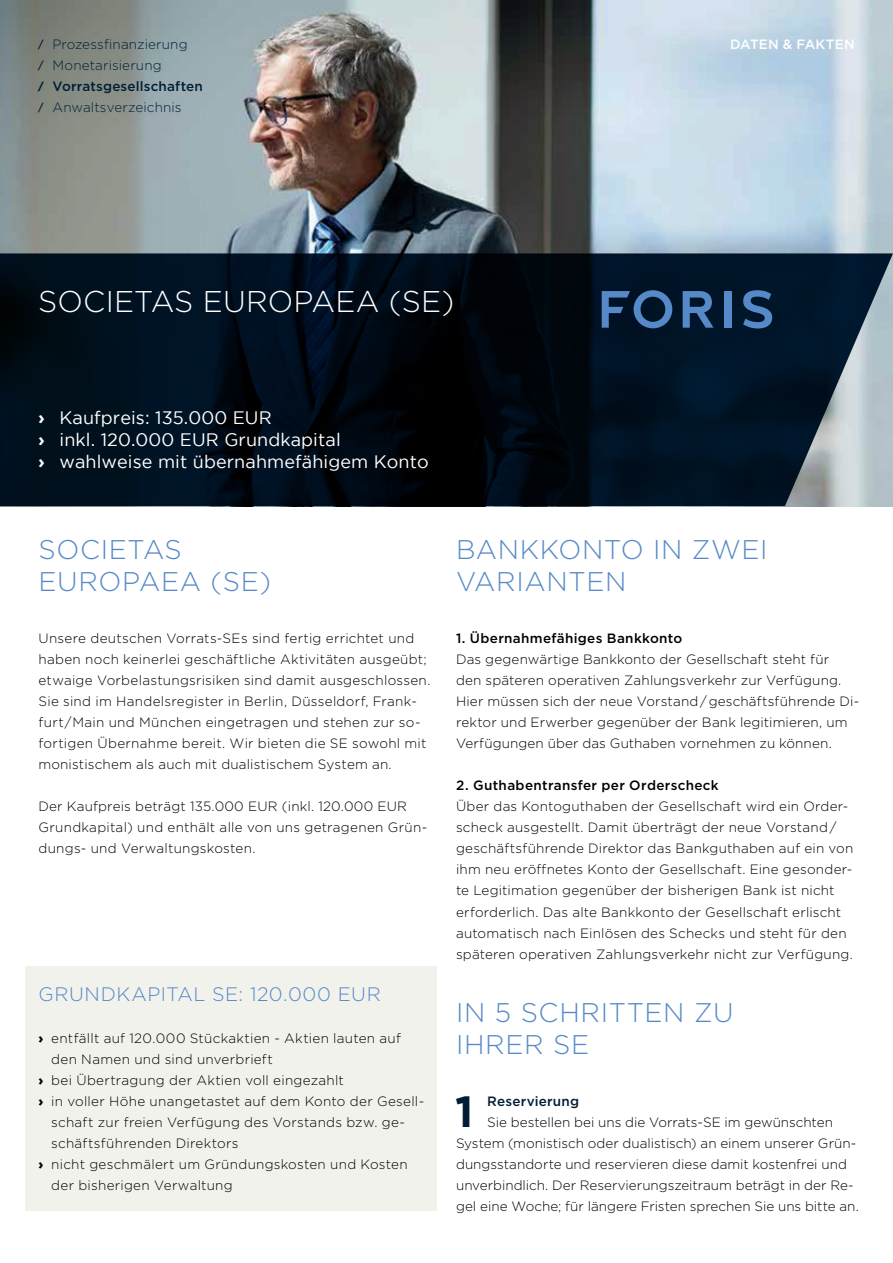
<style>
.page{position:relative;width:893px;height:1263px;background:#fff}
.page>*{position:absolute;margin:0;border:0;box-sizing:border-box;transform-origin:0 0}
.t1{font:700 43.5px "Gotham";color:#031c35}
.t2{font:300 30px "Gotham";letter-spacing:.005em;color:#fff}
.t3{font:300 27px/32.4px "Gotham";letter-spacing:.025em;color:#5589c7}
.t4{font:300 19.5px "Gotham";letter-spacing:.025em;color:#5589c7}
.t5{font:18px/22px "Gotham";letter-spacing:.005em;color:#fff}
.t6{font:18px/22.5px "Gotham";color:#fff}
.t7{font:300 13.5px/21px "Gotham";letter-spacing:.015em;color:#000001}
.t8{font:300 13.5px/21px "Gotham";letter-spacing:.01em;color:#001f37}
.t9{font:500 13.5px "Gotham";letter-spacing:.025em;color:#000001}
.t10{font:500 13.5px "Gotham";letter-spacing:.01em;color:#031c35}
.t11{font:500 13.5px "Gotham";letter-spacing:.01em;color:#fff}
.t12{font:300 13.5px "Gotham";color:#031c35}
.t13{font:900 10.05px/21px "Gotham";color:#031c35;scale:1.07 1}
.s1{font-weight:500;font-size:10.5px}
.s2{font-weight:900;font-size:10.5px}
.s3{font-weight:500}
.s4{font-weight:700}
.s5{font-weight:900}
</style>
<div class="page">
<div style="left:26px;top:966px;width:411px;height:245px;background:#f2f2ec"></div>
<img style="left:0;top:0;width:893px;height:253px">
<svg style="left:0;top:253px;width:893px;height:253px;background:#0b1925"></svg>
<svg style="left:683px;top:291px;width:31px;height:37px"></svg>
<svg style="left:743px;top:290px;width:29px;height:38px"></svg>
<div style="left:724px;top:291px;width:7px;height:37px;background:#5589c7"></div>
<svg style="left:602px;top:290px;width:70px;height:38px;background:#244469"></svg>
<p class="t8" style="left:38px;top:33px;width:166px"><span class="s1">/</span> Prozessfinanzierung<br><span class="s1">/</span> Monetarisierung<br><span class="s2">/</span> <span class="s3">Vorratsgesellschaften </span><span class="s1">/</span> Anwaltsverzeichnis</p>
<p class="t11" style="left:730px;top:35px;width:126px">DATEN &amp; FAKTEN</p>
<p class="t13" style="left:38px;top:33px;width:7px">/ /</p>
<p class="t9" style="left:38px;top:35px;width:128px">FACTS &amp; FIGURES</p>
<p class="t7" style="left:38px;top:54px;width:173px">UG (haf ungsbeschränkt)</p>
<p class="t12" style="left:90px;top:56px;width:7px">t</p>
<p class="t13" style="left:38px;top:75px;width:7px">/</p>
<h2 class="t2" style="left:38px;top:282px;width:417px">SOCIETAS EUROPAEA (SE)</h2>
<h3 class="t5" style="left:38px;top:406px;width:392px"><span class="s4">›</span> Kaufpreis: 135.000 EUR<br><span class="s4">›</span> inkl. 120.000 EUR Grundkapital<br><span class="s4">›</span> wahlweise mit übernahmefähigem Konto</h3>
<h3 class="t6" style="left:299px;top:426px;width:128px">pital<br>ähigem Konto</h3>
<h3 class="t3" style="left:38px;top:532px;width:234px">SOCIETAS<br>EUROPAEA (SE)</h3>
<p class="t7" style="left:38px;top:627px;width:393px">Unsere deutschen Vorrats-SEs sind fertig errichtet und haben noch keinerlei geschäftliche Aktivitäten ausgeübt; etwaige Vorbelastungsrisiken sind damit ausgeschlossen.<br>Sie sind im Handelsregister in Berlin, Düsseldorf, Frank&shy;furt/Main und München eingetragen und stehen zur so&shy;fortigen Übernahme bereit. Wir bieten die SE sowohl mit monistischem als auch mit dualistischem System an.</p>
<p class="t7" style="left:39px;top:795px;width:390px">Der Kaufpreis beträgt 135.000 EUR (inkl. 120.000 EUR<br>Grundkapital) und enthält alle von uns getragenen Grün&shy;dungs- und Verwaltungskosten.</p>
<h3 class="t4" style="left:38px;top:981px;width:344px">GRUNDKAPITAL SE: 120.000 EUR</h3>
<p class="t7" style="left:38px;top:1027px;width:364px"><span class="s5">›</span> entfällt auf 120.000 Stückaktien - Aktien lauten auf</p>
<p class="t7" style="left:51px;top:1048px;width:223px">den Namen und sind unverbrieft</p>
<p class="t7" style="left:38px;top:1069px;width:307px"><span class="s5">›</span> bei Übertragung der Aktien voll eingezahlt</p>
<p class="t7" style="left:38px;top:1090px;width:387px"><span class="s5">›</span> in voller Höhe unangetastet auf dem Konto der Gesell-</p>
<p class="t7" style="left:51px;top:1111px;width:355px">schaft zur freien Verfügung des Vorstands bzw. ge-</p>
<p class="t7" style="left:51px;top:1132px;width:189px">schäftsführenden Direktors</p>
<p class="t7" style="left:38px;top:1153px;width:371px"><span class="s5">›</span> nicht geschmälert um Gründungskosten und Kosten</p>
<p class="t7" style="left:51px;top:1174px;width:183px">der bisherigen Verwaltung</p>
<h3 class="t3" style="left:456px;top:532px;width:313px">BANKKONTO IN ZWEI<br>VARIANTEN</h3>
<p class="t9" style="left:456px;top:629px;width:228px">1. Übernahmefähiges Bankkonto</p>
<p class="t7" style="left:456px;top:648px;width:405px">Das gegenwärtige Bankkonto der Gesellschaft steht für<br>den späteren operativen Zahlungsverkehr zur Verfügung.<br>Hier müssen sich der neue Vorstand / geschäftsführende Di&shy;rektor und Erwerber gegenüber der Bank legitimieren, um Verfügungen über das Guthaben vornehmen zu können.</p>
<p class="t9" style="left:456px;top:777px;width:264px">2. Guthabentransfer per Orderscheck</p>
<p class="t7" style="left:456px;top:796px;width:399px">Über das Kontoguthaben der Gesellschaft wird ein Order&shy;scheck ausgestellt. Damit überträgt der neue Vorstand / geschäftsführende Direktor das Bankguthaben auf ein von ihm neu eröffnetes Konto der Gesellschaft. Eine gesonder&shy;te Legitimation gegenüber der bisherigen Bank ist nicht erforderlich. Das alte Bankkonto der Gesellschaft erlischt automatisch nach Einlösen des Schecks und steht für den späteren operativen Zahlungsverkehr nicht zur Verfügung.</p>
<h3 class="t3" style="left:456px;top:995px;width:279px">IN 5 SCHRITTEN ZU<br>IHRER SE</h3>
<h1 class="t1" style="left:455px;top:1083px;width:20px">1</h1>
<p class="t10" style="left:487px;top:1092px;width:93px">Reservierung</p>
<p class="t7" style="left:456px;top:1111px;width:404px;text-indent:31px">Sie bestellen bei uns die Vorrats-SE im gewünschten System (monistisch oder dualistisch) an einem unserer Grün&shy;dungsstandorte und reservieren diese damit kostenfrei und unverbindlich. Der Reservierungszeitraum beträgt in der Re&shy;gel eine Woche; für längere Fristen sprechen Sie uns bitte an.</p>
</div>
